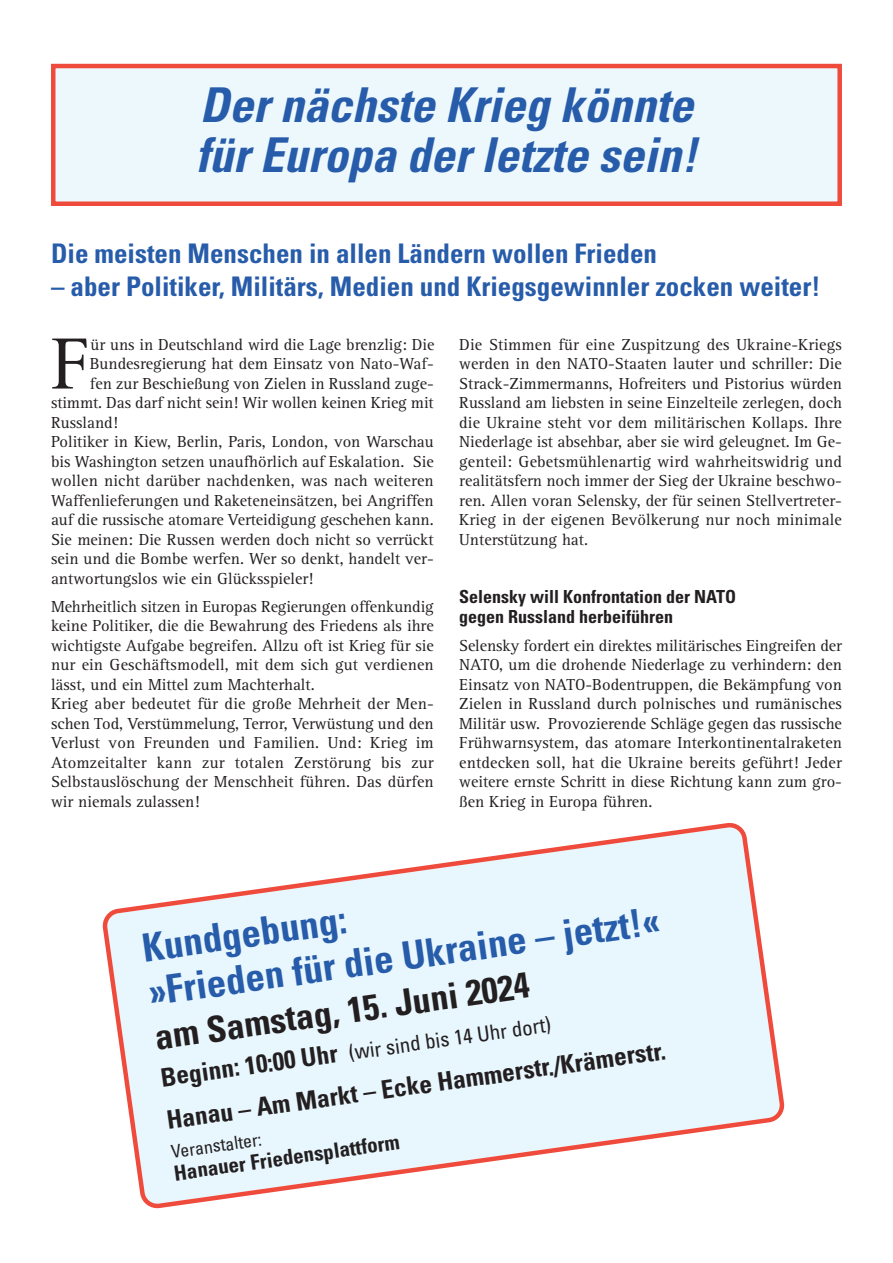
<style>
.page{position:relative;width:893px;height:1263px;background:#fff}
.page>*{position:absolute;margin:0;border:0;box-sizing:border-box;transform-origin:0 0}
.t1{font:75px "Rotis Serif";color:#231f20}
.t2{font:italic 700 condensed 48px/49.5px "Univers";color:#275caa}
.t3{font:700 condensed 39px/44.5px "Univers";color:#275caa}
.t4{font:700 condensed 36px "Univers";color:#231f20}
.t5{font:700 condensed 27px "Univers";color:#275caa}
.t6{font:700 condensed 25.5px "Univers";color:#231f20}
.t7{font:condensed 21px "Univers";color:#231f20}
.t8{font:700 condensed 21px "Univers";color:#231f20}
.t9{font:700 condensed 18px/19.5px "Univers";color:#231f20}
.t10{font:condensed 18px "Univers";color:#231f20}
.t11{font:16.5px/19.5px "Rotis Serif";color:#231f20;text-align:justify}
.s1{font-weight:700;font-size:25.5px}
</style>
<div class="page">
<div style="left:56px;top:68px;width:781px;height:133px;background:#edf8fd"></div>
<div style="left:51px;top:64px;width:791px;height:142px;border:4px solid #ef4b3d"></div>
<svg style="left:102px;top:822px;width:683px;height:387px"></svg>
<h2 class="t2" style="left:196px;top:84px;width:503px">Der nächste Krieg könnte für Europa der letzte sein!</h2>
<h3 class="t5" style="left:51px;top:244px;width:607px">Die meisten Menschen in allen Ländern wollen Frieden</h3>
<h3 class="t5" style="left:51px;top:276px;width:771px">– aber Politiker, Militärs, Medien und Kriegsgewinnler zocken weiter!</h3>
<h1 class="t1" style="left:51px;top:339px;width:40px">F</h1>
<p class="t11" style="left:91px;top:336px;width:345px">ür uns in Deutschland wird die Lage brenzlig: Die</p>
<p class="t11" style="left:90px;top:355px;width:345px">Bundesregierung hat dem Einsatz von Nato-Waf-</p>
<p class="t11" style="left:90px;top:375px;width:345px">fen zur Beschießung von Zielen in Russland zuge-</p>
<p class="t11" style="left:51px;top:394px;width:384px">stimmt. Das darf nicht sein! Wir wollen keinen Krieg mit</p>
<p class="t11" style="left:51px;top:414px;width:68px">Russland!</p>
<p class="t11" style="left:51px;top:433px;width:384px">Politiker in Kiew, Berlin, Paris, London, von Warschau</p>
<p class="t11" style="left:51px;top:453px;width:384px">bis Washington setzen unaufhörlich auf Eskalation. Sie</p>
<p class="t11" style="left:51px;top:472px;width:384px">wollen nicht darüber nachdenken, was nach weiteren</p>
<p class="t11" style="left:51px;top:492px;width:384px">Waffenlieferungen und Raketeneinsätzen, bei Angriffen</p>
<p class="t11" style="left:51px;top:511px;width:384px">auf die russische atomare Verteidigung geschehen kann.</p>
<p class="t11" style="left:51px;top:531px;width:384px">Sie meinen: Die Russen werden doch nicht so verrückt</p>
<p class="t11" style="left:51px;top:550px;width:384px">sein und die Bombe werfen. Wer so denkt, handelt ver-</p>
<p class="t11" style="left:51px;top:570px;width:264px">antwortungslos wie ein Glücksspieler!</p>
<p class="t11" style="left:51px;top:598px;width:384px;text-align:left">Mehrheitlich sitzen in Europas Regierungen offenkundig keine Politiker, die die Bewahrung des Friedens als ihre wichtigste Aufgabe begreifen. Allzu oft ist Krieg für sie nur ein Geschäftsmodell, mit dem sich gut verdienen lässt, und ein Mittel zum Machterhalt.<br>Krieg aber bedeutet für die große Mehrheit der Men&shy;schen Tod, Verstümmelung, Terror, Verwüstung und den Verlust von Freunden und Familien. Und: Krieg im Atomzeitalter kann zur totalen Zerstörung bis zur Selbstauslöschung der Menschheit führen. Das dürfen wir niemals zulassen!</p>
<p class="t11" style="left:459px;top:336px;width:384px">Die Stimmen für eine Zuspitzung des Ukraine-Kriegs werden in den NATO-Staaten lauter und schriller: Die Strack-Zimmermanns, Hofreiters und Pistorius würden Russland am liebsten in seine Einzelteile zerlegen, doch die Ukraine steht vor dem militärischen Kollaps. Ihre Niederlage ist absehbar, aber sie wird geleugnet. Im Ge&shy;genteil: Gebetsmühlenartig wird wahrheitswidrig und realitätsfern noch immer der Sieg der Ukraine beschwo&shy;ren. Allen voran Selensky, der für seinen Stellvertreter-Krieg in der eigenen Bevölkerung nur noch minimale Unterstützung hat.</p>
<p class="t9" style="left:459px;top:589px;width:278px">Selensky will Konfrontation der NATO gegen Russland herbeiführen</p>
<p class="t11" style="left:459px;top:637px;width:384px">Selensky fordert ein direktes militärisches Eingreifen der NATO, um die drohende Niederlage zu verhindern: den Einsatz von NATO-Bodentruppen, die Bekämpfung von Zielen in Russland durch polnisches und rumänisches Militär usw. Provozierende Schläge gegen das russische Frühwarnsystem, das atomare Interkontinentalraketen entdecken soll, hat die Ukraine bereits geführt! Jeder weitere ernste Schritt in diese Richtung kann zum gro&shy;ßen Krieg in Europa führen.</p>
<h3 class="t3" style="left:140px;top:929px;width:517px;rotate:-8deg">Kundgebung:<br>»Frieden für die Ukraine – jetzt!«</h3>
<h3 class="t4" style="left:153px;top:1024px;width:379px;rotate:-8deg">am Samstag, 15. Juni 2024</h3>
<p class="t7" style="left:160px;top:1071px;width:395px;rotate:-8deg"><span class="s1">Beginn: 10:00 Uhr</span> (wir sind bis 14 Uhr dort)</p>
<h3 class="t6" style="left:165px;top:1111px;width:505px;rotate:-8deg">Hanau – Am Markt – Ecke Hammerstr./Krämerstr.</h3>
<p class="t10" style="left:170px;top:1145px;width:93px;rotate:-8deg">Veranstalter:</p>
<p class="t8" style="left:173px;top:1165px;width:229px;rotate:-8deg">Hanauer Friedensplattform</p>
</div>
